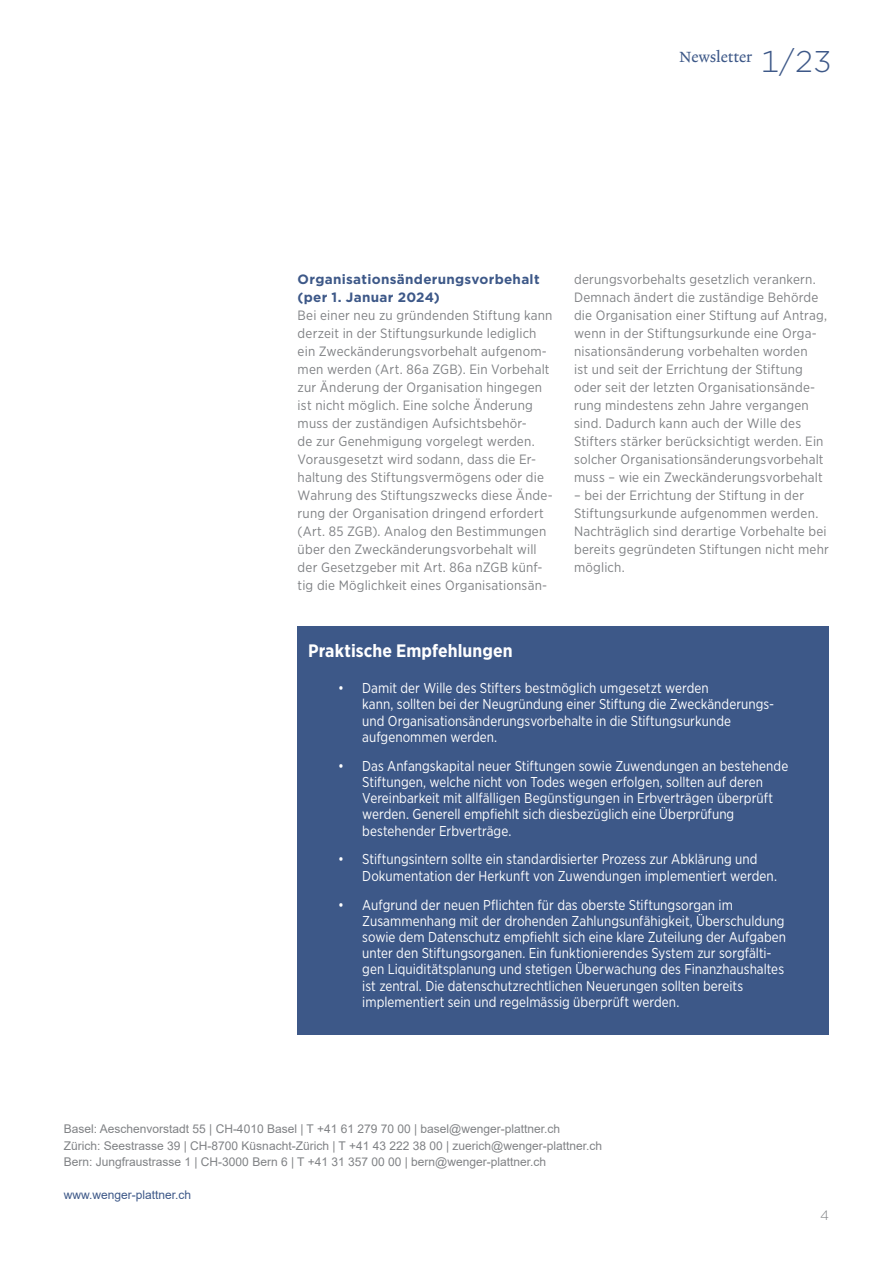
<style>
.page{position:relative;width:893px;height:1263px;background:#fff}
.page>*{position:absolute;margin:0;border:0;box-sizing:border-box;transform-origin:0 0}
.t1{font:300 30px "Gotham";color:#3d5888}
.t2{font:700 18px "Gotham Narrow";letter-spacing:.005em;color:#fff}
.t3{font:15px "Lexicon No 2 Roman A";color:#3d5888}
.t4{font:14.25px/16.2px "Gotham Narrow";color:#fff;scale:.94 1}
.t5{font:13.5px/18px "Gotham Narrow";letter-spacing:.015em;color:#808285}
.t6{font:700 13.5px/18px "Gotham";letter-spacing:.02em;color:#3d5888}
.t7{font:300 13.5px "Gotham";color:#808285}
.t8{font:12px/16.5px "Arial";color:#808285}
.t9{font:12px "Arial";color:#3d5888}
</style>
<div class="page">
<div style="left:298px;top:626px;width:531px;height:408px;background:#3d5888"></div>
<p class="t3" style="left:679px;top:48px;width:74px">Newsletter</p>
<h1 class="t1" style="left:761px;top:43px;width:72px">1/23</h1>
<p class="t6" style="left:298px;top:270px;width:243px">Organisationsänderungsvorbehalt (per 1. Januar 2024)</p>
<p class="t5" style="left:298px;top:306px;width:257px">Bei einer neu zu gründenden Stiftung kann derzeit in der Stiftungsurkunde lediglich ein Zweckänderungsvorbehalt aufgenom&shy;men werden (Art. 86a ZGB). Ein Vorbehalt zur Änderung der Organisation hingegen ist nicht möglich. Eine solche Änderung muss der zuständigen Aufsichtsbehör-<br>de zur Genehmigung vorgelegt werden.<br>Vorausgesetzt wird sodann, dass die Er&shy;haltung des Stiftungsvermögens oder die Wahrung des Stiftungszwecks diese Ände&shy;rung der Organisation dringend erfordert (Art. 85 ZGB). Analog den Bestimmungen über den Zweckänderungsvorbehalt will der Gesetzgeber mit Art. 86a nZGB künf&shy;tig die Möglichkeit eines Organisationsän-</p>
<p class="t5" style="left:574px;top:270px;width:254px">derungsvorbehalts gesetzlich verankern.<br>Demnach ändert die zuständige Behörde die Organisation einer Stiftung auf Antrag, wenn in der Stiftungsurkunde eine Orga&shy;nisationsänderung vorbehalten worden<br>ist und seit der Errichtung der Stiftung oder seit der letzten Organisationsände&shy;rung mindestens zehn Jahre vergangen sind. Dadurch kann auch der Wille des Stifters stärker berücksichtigt werden. Ein solcher Organisationsänderungsvorbehalt muss – wie ein Zweckänderungsvorbehalt</p>
<p class="t5" style="left:574px;top:486px;width:256px">– bei der Errichtung der Stiftung in der Stiftungsurkunde aufgenommen werden.<br>Nachträglich sind derartige Vorbehalte bei bereits gegründeten Stiftungen nicht mehr möglich.</p>
<h2 class="t2" style="left:308px;top:639px;width:206px">Praktische Empfehlungen</h2>
<p class="t4" style="left:362px;top:680px;width:440px;text-indent:-24px">• Damit der Wille des Stifters bestmöglich umgesetzt werden<br>kann, sollten bei der Neugründung einer Stiftung die Zweckänderungs&shy;und Organisationsänderungsvorbehalte in die Stiftungsurkunde aufgenommen werden.</p>
<p class="t4" style="left:362px;top:757px;width:455px;text-indent:-24px">• Das Anfangskapital neuer Stiftungen sowie Zuwendungen an bestehende Stiftungen, welche nicht von Todes wegen erfolgen, sollten auf deren Vereinbarkeit mit allfälligen Begünstigungen in Erbverträgen überprüft werden. Generell empfiehlt sich diesbezüglich eine Überprüfung bestehender Erbverträge.</p>
<p class="t4" style="left:362px;top:851px;width:443px;text-indent:-24px">• Stiftungsintern sollte ein standardisierter Prozess zur Abklärung und<br>Dokumentation der Herkunft von Zuwendungen implementiert werden.</p>
<p class="t4" style="left:362px;top:896px;width:452px;text-indent:-24px">• Aufgrund der neuen Pflichten für das oberste Stiftungsorgan im Zusammenhang mit der drohenden Zahlungsunfähigkeit, Überschuldung sowie dem Datenschutz empfiehlt sich eine klare Zuteilung der Aufgaben unter den Stiftungsorganen. Ein funktionierendes System zur sorgfälti&shy;gen Liquiditätsplanung und stetigen Überwachung des Finanzhaushaltes ist zentral. Die datenschutzrechtlichen Neuerungen sollten bereits implementiert sein und regelmässig überprüft werden.</p>
<p class="t8" style="left:64px;top:1120px;width:540px">Basel: Aeschenvorstadt 55 | CH-4010 Basel | T +41 61 279 70 00 | basel@wenger-plattner.ch<br>Zürich: Seestrasse 39 | CH-8700 Küsnacht-Zürich | T +41 43 222 38 00 | zuerich@wenger-plattner.ch<br>Bern: Jungfraustrasse 1 | CH-3000 Bern 6 | T +41 31 357 00 00 | bern@wenger-plattner.ch</p>
<p class="t9" style="left:64px;top:1187px;width:129px">www.wenger-plattner.ch</p>
<p class="t7" style="left:820px;top:1206px;width:10px">4</p>
</div>
